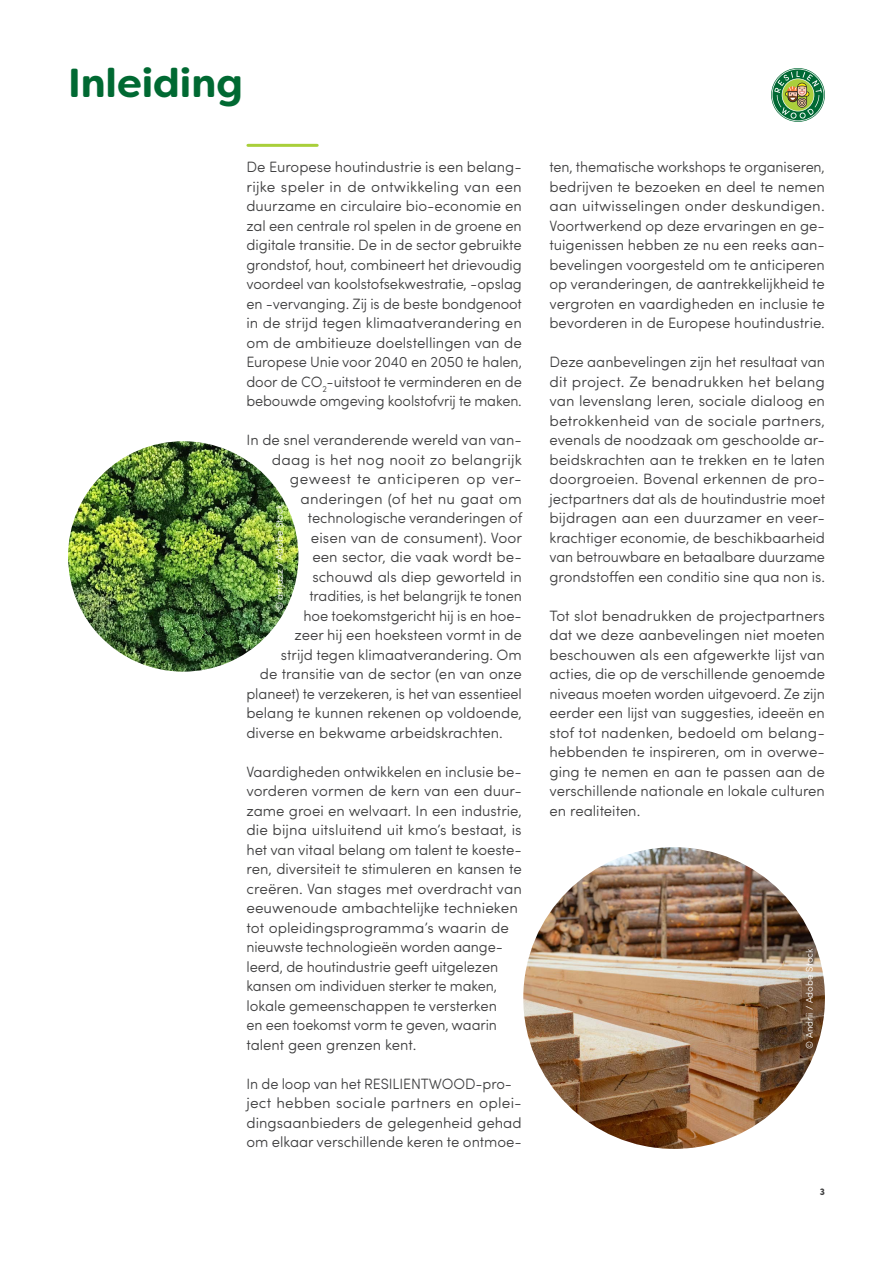
<style>
.page{position:relative;width:893px;height:1263px;background:#fff}
.page>*{position:absolute;margin:0;border:0;box-sizing:border-box;transform-origin:0 0}
.t1{font:700 40.5px "Filson Soft";color:#006932}
.t2{font:300 15px/19.5px "Sofia Pro Soft";color:#3e3e3f;text-align:justify}
.t3{font:300 15px "Sofia Pro Soft";letter-spacing:.03em;color:#3e3e3f}
.t4{font:300 9.75px "Sofia Pro Soft";letter-spacing:.005em;color:#fff}
.t5{font:700 9.75px "Sofia Pro Soft";color:#3e3e3f}
</style>
<div class="page">
<svg style="left:771px;top:68px;width:54px;height:54px"></svg>
<hr style="left:248px;top:144px;width:69px;height:3px;background:#a9cf3a">
<img style="left:68px;top:441px;width:230px;height:231px;border-radius:115px">
<img style="left:523px;top:847px;width:302px;height:302px;border-radius:151px">
<h1 class="t1" style="left:68px;top:57px;width:176px">Inleiding</h1>
<p class="t2" style="left:246px;top:157px;width:277px">De Europese houtindustrie is een belang&shy;rijke speler in de ontwikkeling van een duurzame en circulaire bio-economie en zal een centrale rol spelen in de groene en digitale transitie. De in de sector gebruikte grondstof, hout, combineert het drievoudig voordeel van koolstofsekwestratie, -opslag en -vervanging. Zij is de beste bondgenoot in de strijd tegen klimaatverandering en om de ambitieuze doelstellingen van de Europese Unie voor 2040 en 2050 te halen, door de CO<sub>2</sub>-uitstoot te verminderen en de bebouwde omgeving koolstofvrij te maken.</p>
<p class="t2" style="left:246px;top:430px;width:277px">In de snel veranderende wereld van van-</p>
<p class="t2" style="left:272px;top:449px;width:251px">daag is het nog nooit zo belangrijk</p>
<p class="t3" style="left:290px;top:469px;width:233px">geweest te anticiperen op ver-</p>
<p class="t2" style="left:300px;top:488px;width:223px">anderingen (of het nu gaat om</p>
<p class="t2" style="left:308px;top:508px;width:216px">technologische veranderingen of</p>
<p class="t2" style="left:311px;top:527px;width:213px">eisen van de consument). Voor</p>
<p class="t2" style="left:312px;top:547px;width:211px">een sector, die vaak wordt be-</p>
<p class="t2" style="left:312px;top:566px;width:211px">schouwd als diep geworteld in</p>
<p class="t2" style="left:309px;top:586px;width:214px">tradities, is het belangrijk te tonen</p>
<p class="t2" style="left:303px;top:605px;width:220px">hoe toekomstgericht hij is en hoe-</p>
<p class="t2" style="left:294px;top:625px;width:229px">zeer hij een hoeksteen vormt in de</p>
<p class="t2" style="left:281px;top:644px;width:242px">strijd tegen klimaatverandering. Om</p>
<p class="t2" style="left:260px;top:664px;width:263px">de transitie van de sector (en van onze</p>
<p class="t2" style="left:246px;top:683px;width:277px">planeet) te verzekeren, is het van essentieel</p>
<p class="t2" style="left:246px;top:703px;width:277px">belang te kunnen rekenen op voldoende,</p>
<p class="t2" style="left:246px;top:722px;width:258px">diverse en bekwame arbeidskrachten.</p>
<p class="t2" style="left:246px;top:761px;width:277px;text-align:left">Vaardigheden ontwikkelen en inclusie be&shy;vorderen vormen de kern van een duur&shy;zame groei en welvaart. In een industrie, die bijna uitsluitend uit kmo’s bestaat, is het van vitaal belang om talent te koeste&shy;ren, diversiteit te stimuleren en kansen te creëren. Van stages met overdracht van eeuwenoude ambachtelijke technieken tot opleidingsprogramma’s waarin de nieuwste technologieën worden aange&shy;leerd, de houtindustrie geeft uitgelezen kansen om individuen sterker te maken, lokale gemeenschappen te versterken<br>en een toekomst vorm te geven, waarin talent geen grenzen kent.</p>
<p class="t2" style="left:246px;top:1073px;width:277px;text-align:left">In de loop van het RESILIENTWOOD-pro&shy;ject hebben sociale partners en oplei&shy;dingsaanbieders de gelegenheid gehad om elkaar verschillende keren te ontmoe-</p>
<p class="t4" style="left:273px;top:610px;width:107px;rotate:-90deg">© artjazz / Adobe Stock</p>
<p class="t2" style="left:549px;top:157px;width:277px">ten, thematische workshops te organiseren, bedrijven te bezoeken en deel te nemen aan uitwisselingen onder deskundigen.<br>Voortwerkend op deze ervaringen en ge&shy;tuigenissen hebben ze nu een reeks aan&shy;bevelingen voorgesteld om te anticiperen op veranderingen, de aantrekkelijkheid te vergroten en vaardigheden en inclusie te bevorderen in de Europese houtindustrie.</p>
<p class="t2" style="left:549px;top:352px;width:277px">Deze aanbevelingen zijn het resultaat van dit project. Ze benadrukken het belang van levenslang leren, sociale dialoog en betrokkenheid van de sociale partners, evenals de noodzaak om geschoolde ar&shy;beidskrachten aan te trekken en te laten doorgroeien. Bovenal erkennen de pro&shy;jectpartners dat als de houtindustrie moet bijdragen aan een duurzamer en veer&shy;krachtiger economie, de beschikbaarheid van betrouwbare en betaalbare duurzame grondstoffen een conditio sine qua non is.</p>
<p class="t2" style="left:549px;top:605px;width:277px">Tot slot benadrukken de projectpartners dat we deze aanbevelingen niet moeten beschouwen als een afgewerkte lijst van acties, die op de verschillende genoemde niveaus moeten worden uitgevoerd. Ze zijn eerder een lijst van suggesties, ideeën en stof tot nadenken, bedoeld om belang&shy;hebbenden te inspireren, om in overwe&shy;ging te nemen en aan te passen aan de verschillende nationale en lokale culturen en realiteiten.</p>
<p class="t4" style="left:803px;top:1048px;width:102px;rotate:-90deg">© Andrii / Adobe Stock</p>
<p class="t5" style="left:820px;top:1184px;width:7px">3</p>
</div>
